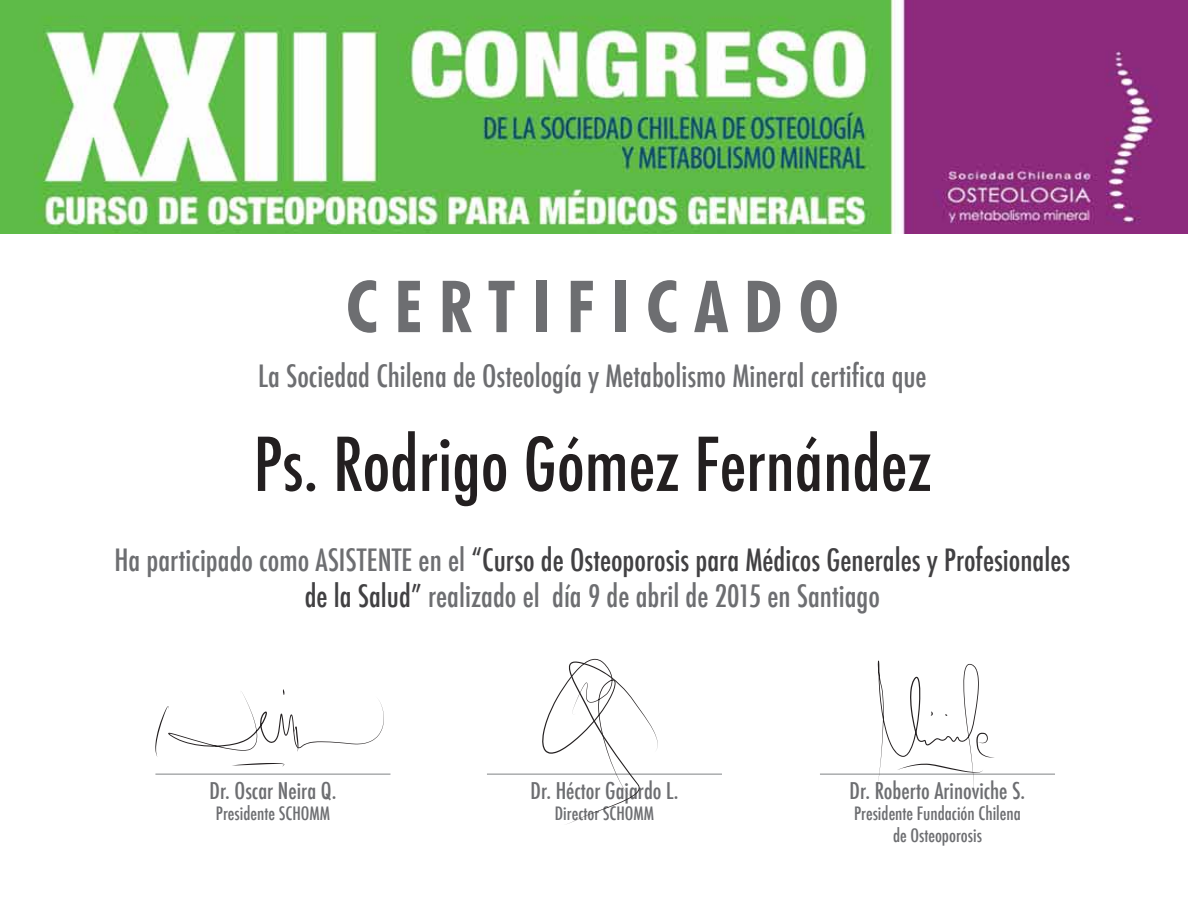
<style>
.page{position:relative;width:1188px;height:918px;background:#fff}
.page>*{position:absolute;margin:0;border:0;box-sizing:border-box;transform-origin:0 0}
.t1{font:500 condensed 72px "Futura";color:#231f20}
.t2{font:700 condensed 72px "Futura BT";color:#6d6e71}
.t3{font:500 condensed 30px/36px "Futura";color:#6d6e71;text-align:center}
.t4{font:500 condensed 22.5px "Futura";color:#6d6e71}
.t5{font:500 condensed 18px/21.6px "Futura";color:#6d6e71;text-align:center}
.s1{color:#414042}
</style>
<div class="page">
<img style="left:0;top:0;width:1188px;height:234px">
<hr style="left:155px;top:774px;width:235px;height:1px;background:#808285">
<hr style="left:487px;top:774px;width:235px;height:1px;background:#808285">
<hr style="left:820px;top:774px;width:235px;height:1px;background:#808285">
<svg style="left:232px;top:763px;width:52px;height:3px"></svg>
<svg style="left:155px;top:689px;width:229px;height:68px"></svg>
<svg style="left:542px;top:659px;width:116px;height:165px"></svg>
<svg style="left:874px;top:660px;width:121px;height:132px"></svg>
<h1 class="t2" style="left:346px;top:263px;width:495px">C E R T I F I C A D O</h1>
<p class="t3" style="left:258px;top:358px;width:670px">La Sociedad Chilena de Osteología y Metabolismo Mineral certifica que</p>
<h1 class="t1" style="left:254px;top:418px;width:679px">Ps. Rodrigo Gómez Fernández</h1>
<p class="t3" style="left:114px;top:542px;width:957px">Ha participado como ASISTENTE en el <span class="s1">“Curso de Osteoporosis para Médicos Generales y Profesionales de la Salud”</span> realizado el día 9 de abril de 2015 en Santiago</p>
<p class="t4" style="left:210px;top:776px;width:128px">Dr. Oscar Neira Q.</p>
<p class="t5" style="left:216px;top:803px;width:115px">Presidente SCHOMM</p>
<p class="t4" style="left:531px;top:776px;width:149px">Dr. Héctor Gajardo L.</p>
<p class="t5" style="left:555px;top:803px;width:101px">Director SCHOMM</p>
<p class="t4" style="left:850px;top:776px;width:177px">Dr. Roberto Arinoviche S.</p>
<p class="t5" style="left:854px;top:803px;width:168px">Presidente Fundación Chilena de Osteoporosis</p>
</div>
